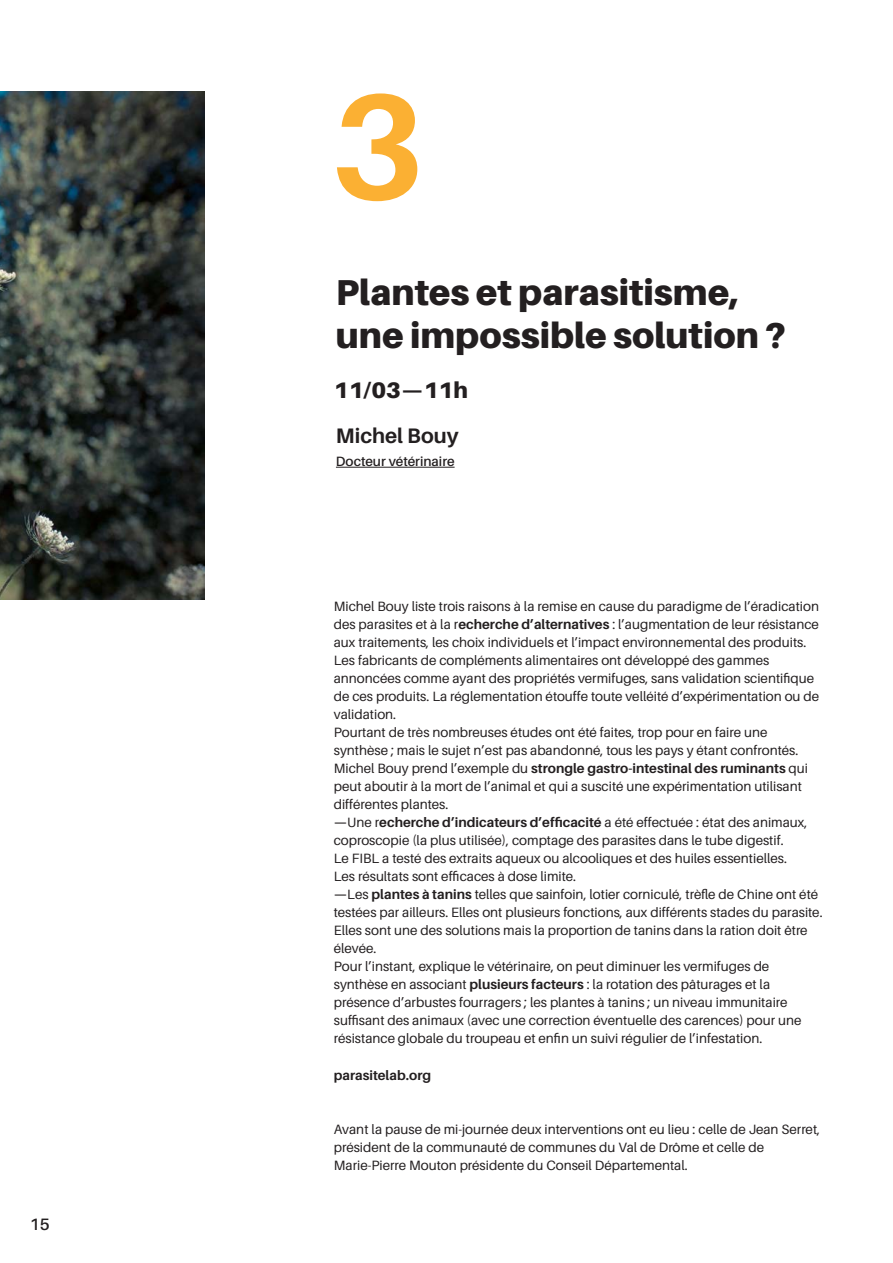
<style>
.page{position:relative;width:893px;height:1263px;background:#fff}
.page>*{position:absolute;margin:0;border:0;box-sizing:border-box;transform-origin:0 0}
.t1{font:700 150px "Aileron";color:#fbb033}
.t2{font:900 36px "Aileron";color:#231f20}
.t3{font:900 22.5px "Aileron";color:#231f20}
.t4{font:700 21px "Aileron";color:#231f20}
.t5{font:600 16.5px "Aileron";color:#231f20}
.t6{font:13.5px/18px "Aileron";color:#231f20}
.t7{font:600 13.5px "Aileron";color:#231f20}
.t8{font:700 13.5px "Aileron";color:#231f20}
.s1{font-weight:700}
</style>
<div class="page">
<img style="left:0;top:91px;width:204px;height:508px">
<hr style="left:336px;top:467px;width:119px;height:1px;background:#231f20">
<p class="t5" style="left:30px;top:1215px;width:21px">15</p>
<p class="t1" style="left:331px;top:63px;width:95px">3</p>
<p class="t2" style="left:336px;top:271px;width:404px">Plantes et parasitisme,</p>
<p class="t2" style="left:336px;top:315px;width:452px">une impossible solution ?</p>
<p class="t3" style="left:334px;top:377px;width:136px">11/03—11h</p>
<p class="t4" style="left:336px;top:424px;width:124px">Michel Bouy</p>
<p class="t7" style="left:336px;top:454px;width:120px">Docteur vétérinaire</p>
<p class="t6" style="left:334px;top:598px;width:487px;text-align:justify">Michel Bouy liste trois raisons à la remise en cause du paradigme de l’éradication des parasites et à la r<span class="s1">echerche d’alternatives</span> : l’augmentation de leur résistance aux traitements, les choix individuels et l’impact environnemental des produits.</p>
<p class="t6" style="left:334px;top:652px;width:487px">Les fabricants de compléments alimentaires ont développé des gammes annoncées comme ayant des propriétés vermifuges, sans validation scientifique de ces produits. La réglementation étouffe toute velléité d’expérimentation ou de validation.</p>
<p class="t6" style="left:334px;top:724px;width:466px">Pourtant de très nombreuses études ont été faites, trop pour en faire une synthèse ; mais le sujet n’est pas abandonné, tous les pays y étant confrontés.</p>
<p class="t6" style="left:334px;top:760px;width:476px">Michel Bouy prend l’exemple du <span class="s1">strongle gastro-intestinal des ruminants</span> qui peut aboutir à la mort de l’animal et qui a suscité une expérimentation utilisant différentes plantes.</p>
<p class="t6" style="left:334px;top:814px;width:475px"><span class="s1">—</span>Une r<span class="s1">echerche d’indicateurs d’efficacité</span> a été effectuée : état des animaux, coproscopie (la plus utilisée), comptage des parasites dans le tube digestif.</p>
<p class="t6" style="left:334px;top:850px;width:455px">Le FIBL a testé des extraits aqueux ou alcooliques et des huiles essentielles.</p>
<p class="t6" style="left:334px;top:868px;width:244px">Les résultats sont efficaces à dose limite.</p>
<p class="t6" style="left:334px;top:886px;width:490px"><span class="s1">—</span>Les <span class="s1">plantes à tanins</span> telles que sainfoin, lotier corniculé, trèfle de Chine ont été testées par ailleurs. Elles ont plusieurs fonctions, aux différents stades du parasite.<br>Elles sont une des solutions mais la proportion de tanins dans la ration doit être élevée.</p>
<p class="t6" style="left:334px;top:958px;width:469px">Pour l’instant, explique le vétérinaire, on peut diminuer les vermifuges de synthèse en associant <span class="s1">plusieurs facteurs</span> : la rotation des pâturages et la présence d’arbustes fourragers ; les plantes à tanins ; un niveau immunitaire suffisant des animaux (avec une correction éventuelle des carences) pour une résistance globale du troupeau et enfin un suivi régulier de l’infestation.</p>
<p class="t8" style="left:334px;top:1067px;width:99px">parasitelab.org</p>
<p class="t6" style="left:334px;top:1120px;width:488px">Avant la pause de mi-journée deux interventions ont eu lieu : celle de Jean Serret, président de la communauté de communes du Val de Drôme et celle de</p>
<p class="t6" style="left:334px;top:1156px;width:355px">Marie-Pierre Mouton présidente du Conseil Départemental.</p>
</div>
